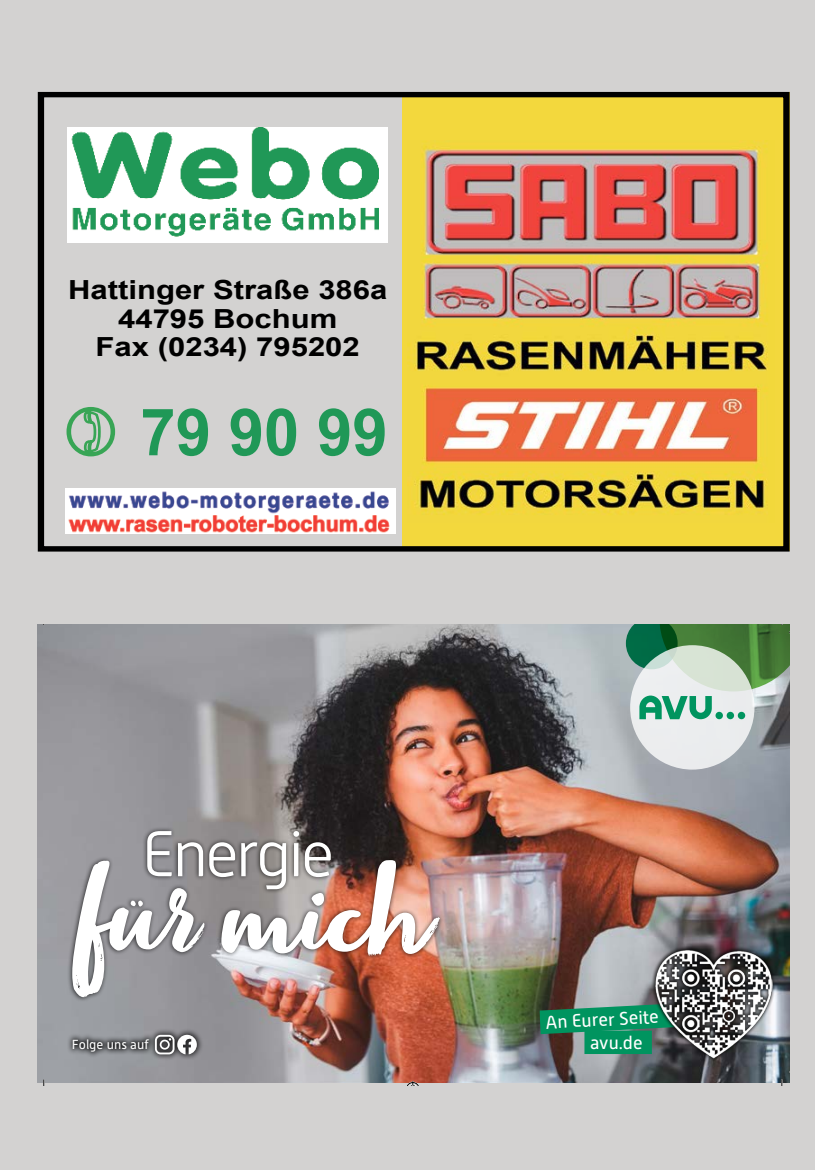
<style>
.page{position:relative;width:815px;height:1170px;background:#fff}
.page>*{position:absolute;margin:0;border:0;box-sizing:border-box;transform-origin:0 0}
.t1{font:129.75px "Zooja Pro";color:#fff;scale:.96 1}
.t2{font:700 65.25px "Arial";color:#209857}
.t3{font:300 64.62px "Alwyn New";letter-spacing:-.05em;color:#fff}
.t4{font:700 26.38px/28.8px "Arial";color:#000;text-align:center;scale:1.18 1}
.t5{font:18.38px "Alwyn New";color:#fff}
.t6{font:13.12px "Alwyn New";letter-spacing:.005em;color:#fff}
.s1{font-size:13.25px}
</style>
<div class="page">
<div style="left:0;top:0;width:815px;height:1169px;background:#d3d2d1"></div>
<img style="left:38px;top:625px;width:752px;height:457px">
<div style="left:67px;top:826px;width:378px;height:176px;background:#000;opacity:.75"></div>
<div style="left:630px;top:645px;width:124px;height:124px;background:#ebecee;border-radius:50%"></div>
<div style="left:67px;top:1028px;width:137px;height:33px;background:#000;opacity:.75"></div>
<svg style="left:177px;top:1034px;width:20px;height:20px"></svg>
<div style="left:160px;top:1039px;width:10px;height:10px;border:2px solid #fff;border-radius:50%"></div>
<div style="left:155px;top:1034px;width:20px;height:20px;border:2px solid #fff;border-radius:5px"></div>
<div style="left:584px;top:1030px;width:68px;height:24px;background:#00945f"></div>
<svg style="left:539px;top:1002px;width:112px;height:45px"></svg>
<div style="left:651px;top:946px;width:125px;height:115px;background:#000;opacity:.75"></div>
<img style="left:655px;top:946px;width:118px;height:118px">
<svg style="left:38px;top:625px;width:7px;height:8px"></svg>
<svg style="left:43px;top:1079px;width:2px;height:6px"></svg>
<svg style="left:626px;top:625px;width:164px;height:94px"></svg>
<svg style="left:781px;top:1079px;width:2px;height:6px"></svg>
<svg style="left:406px;top:1081px;width:14px;height:4px"></svg>
<div style="left:402px;top:92px;width:388px;height:458px;background:#f3d83d"></div>
<img style="left:414px;top:146px;width:354px;height:369px">
<img style="left:65px;top:488px;width:331px;height:46px">
<img style="left:68px;top:128px;width:320px;height:114px">
<svg style="left:66px;top:407px;width:50px;height:50px"></svg>
<div style="left:38px;top:92px;width:751px;height:459px;border:6px solid #000"></div>
<p class="t4" style="left:68px;top:276px;width:272px">Hattinger Straße 386a<br>44795 Bochum<br>Fax (0234) 795202</p>
<h2 class="t2" style="left:140px;top:389px;width:249px">79 90 99</h2>
<h3 class="t3" style="left:142px;top:818px;width:194px">Energie</h3>
<h1 class="t1" style="left:74px;top:840px;width:364px">für mich</h1>
<p class="t5" style="left:545px;top:1012px;width:115px;rotate:-3deg">An Eurer Seite</p>
<p class="t6" style="left:72px;top:1037px;width:78px">Folge uns <span class="s1">auf</span></p>
<p class="t5" style="left:590px;top:1032px;width:54px">avu.de</p>
</div>
